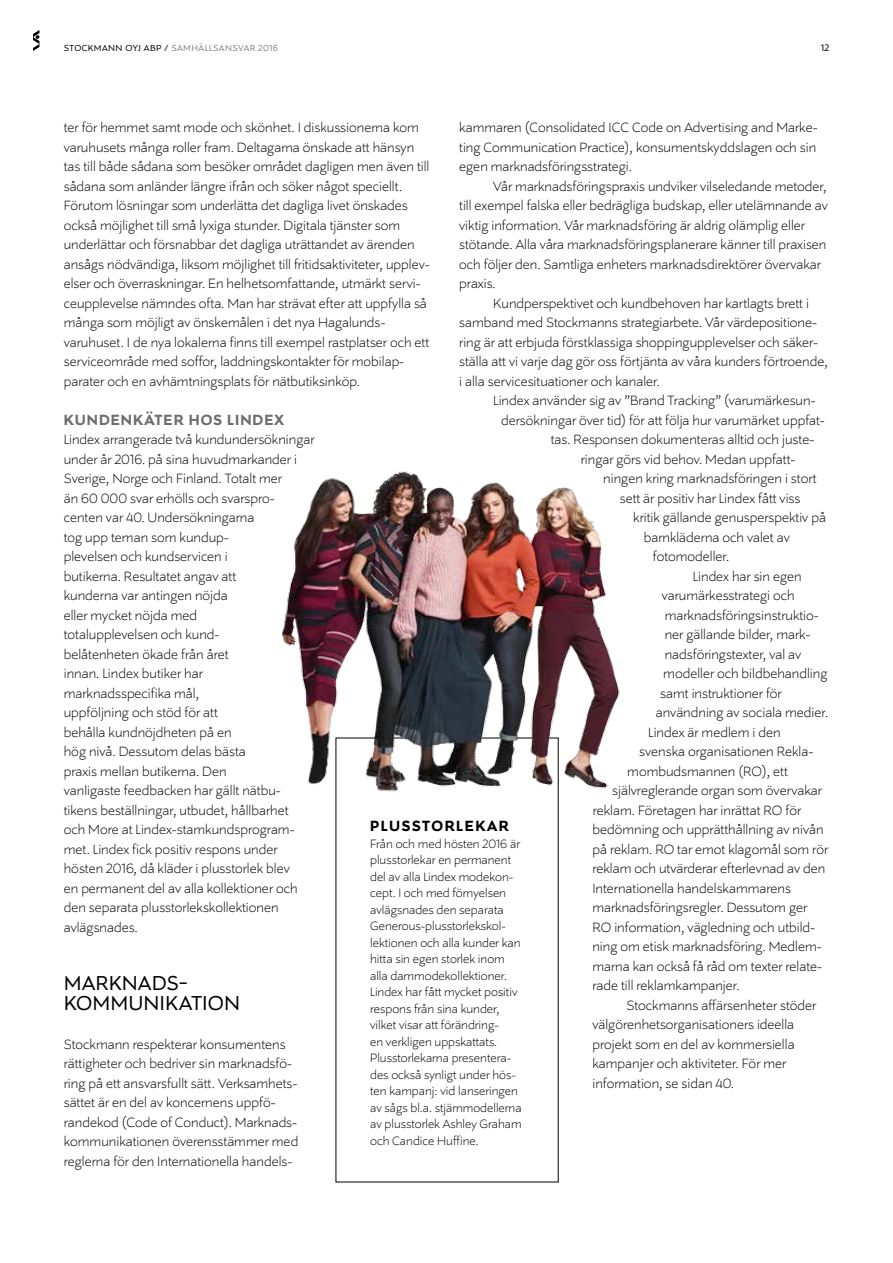
<style>
.page{position:relative;width:893px;height:1263px;background:#fff}
.page>*{position:absolute;margin:0;border:0;box-sizing:border-box;transform-origin:0 0}
.t1{font:22.5px/19.5px "Stockmann Sans";letter-spacing:.005em;color:#000}
.t2{font:700 16.5px "Stockmann Sans";letter-spacing:.06em;color:#6e6e6e}
.t3{font:700 16.5px "Stockmann Sans";letter-spacing:.09em;color:#000}
.t4{font:300 15px/19.5px "Stockmann Sans";color:#000}
.t5{font:300 13.5px/16.5px "Stockmann Sans";color:#000}
.t6{font:10.5px "Stockmann Sans";color:#000}
.t7{font:9.75px "Stockmann Sans";letter-spacing:.04em;color:#828282}
.s1{color:#000}
.s2{font-weight:700;color:#6e6e6e}
</style>
<div class="page">
<svg style="left:33px;top:30px;width:6px;height:21px"></svg>
<img style="left:282px;top:471px;width:338px;height:324px">
<p class="t7" style="left:64px;top:42px;width:216px"><span class="s1">STOCKMANN OYJ ABP</span> <span class="s2">/</span> SAMHÄLLSANSVAR 2016</p>
<p class="t6" style="left:821px;top:42px;width:9px">12</p>
<p class="t4" style="left:459px;top:118px;width:360px;text-align:justify">kammaren (Consolidated ICC Code on Advertising and Marke&shy;ting Communication Practice), konsumentskyddslagen och sin egen marknadsföringsstrategi.</p>
<p class="t4" style="left:459px;top:176px;width:370px;text-indent:34px">Vår marknadsföringspraxis undviker vilseledande metoder, till exempel falska eller bedrägliga budskap, eller utelämnande av viktig information. Vår marknadsföring är aldrig olämplig eller stötande. Alla våra marknadsföringsplanerare känner till praxisen och följer den. Samtliga enheters marknadsdirektörer övervakar praxis.</p>
<p class="t4" style="left:459px;top:293px;width:370px;text-indent:34px">Kundperspektivet och kundbehoven har kartlagts brett i samband med Stockmanns strategiarbete. Vår värdepositione&shy;ring är att erbjuda förstklassiga shoppingupplevelser och säker&shy;ställa att vi varje dag gör oss förtjänta av våra kunders förtroende, i alla servicesituationer och kanaler.</p>
<p class="t4" style="left:493px;top:391px;width:324px">Lindex använder sig av ”Brand Tracking” (varumärkesun-</p>
<p class="t4" style="left:501px;top:410px;width:325px">dersökningar över tid) för att följa hur varumärket uppfat-</p>
<p class="t4" style="left:551px;top:430px;width:265px">tas. Responsen dokumenteras alltid och juste-</p>
<p class="t4" style="left:581px;top:449px;width:216px">ringar görs vid behov. Medan uppfatt-</p>
<p class="t4" style="left:603px;top:469px;width:215px">ningen kring marknadsföringen i stort</p>
<p class="t4" style="left:620px;top:488px;width:182px">sett är positiv har Lindex fått viss</p>
<p class="t4" style="left:633px;top:508px;width:194px">kritik gällande genusperspektiv på</p>
<p class="t4" style="left:644px;top:527px;width:147px">barnkläderna och valet av</p>
<p class="t4" style="left:653px;top:547px;width:78px">fotomodeller.</p>
<p class="t4" style="left:693px;top:566px;width:110px">Lindex har sin egen</p>
<p class="t4" style="left:662px;top:586px;width:134px">varumärkesstrategi och</p>
<p class="t4" style="left:665px;top:605px;width:156px">marknadsföringsinstruktio-</p>
<p class="t4" style="left:665px;top:625px;width:147px">ner gällande bilder, mark-</p>
<p class="t4" style="left:665px;top:644px;width:138px">nadsföringstexter, val av</p>
<p class="t4" style="left:663px;top:664px;width:166px">modeller och bildbehandling</p>
<p class="t4" style="left:660px;top:683px;width:123px">samt instruktioner för</p>
<p class="t4" style="left:656px;top:703px;width:174px">användning av sociala medier.</p>
<p class="t4" style="left:648px;top:722px;width:134px">Lindex är medlem i den</p>
<p class="t4" style="left:639px;top:742px;width:176px">svenska organisationen Rekla-</p>
<p class="t4" style="left:627px;top:761px;width:162px">mombudsmannen (RO), ett</p>
<p class="t4" style="left:612px;top:781px;width:211px">självreglerande organ som övervakar</p>
<p class="t4" style="left:593px;top:800px;width:210px">reklam. Företagen har inrättat RO för</p>
<p class="t4" style="left:592px;top:820px;width:233px">bedömning och upprätthållning av nivån</p>
<p class="t4" style="left:592px;top:839px;width:237px">på reklam. RO tar emot klagomål som rör</p>
<p class="t4" style="left:592px;top:859px;width:234px">reklam och utvärderar efterlevnad av den</p>
<p class="t4" style="left:592px;top:878px;width:200px">Internationella handelskammarens</p>
<p class="t4" style="left:592px;top:898px;width:216px">marknadsföringsregler. Dessutom ger</p>
<p class="t4" style="left:592px;top:917px;width:224px">RO information, vägledning och utbild-</p>
<p class="t4" style="left:592px;top:937px;width:231px">ning om etisk marknadsföring. Medlem-</p>
<p class="t4" style="left:592px;top:956px;width:231px">marna kan också få råd om texter relate-</p>
<p class="t4" style="left:592px;top:976px;width:149px">rade till reklamkampanjer.</p>
<p class="t4" style="left:626px;top:995px;width:191px">Stockmanns affärsenheter stöder</p>
<p class="t4" style="left:592px;top:1015px;width:203px">välgörenhetsorganisationers ideella</p>
<p class="t4" style="left:592px;top:1034px;width:204px">projekt som en del av kommersiella</p>
<p class="t4" style="left:592px;top:1054px;width:195px">kampanjer och aktiviteter. För mer</p>
<p class="t4" style="left:592px;top:1073px;width:143px">information, se sidan 40.</p>
<p class="t4" style="left:64px;top:118px;width:367px">ter för hemmet samt mode och skönhet. I diskussionerna kom varuhusets många roller fram. Deltagarna önskade att hänsyn tas till både sådana som besöker området dagligen men även till sådana som anländer längre ifrån och söker något speciellt.<br>Förutom lösningar som underlätta det dagliga livet önskades också möjlighet till små lyxiga stunder. Digitala tjänster som underlättar och försnabbar det dagliga uträttandet av ärenden ansågs nödvändiga, liksom möjlighet till fritidsaktiviteter, upplev&shy;elser och överraskningar. En helhetsomfattande, utmärkt servi&shy;ceupplevelse nämndes ofta. Man har strävat efter att uppfylla så många som möjligt av önskemålen i det nya Hagalunds&shy;varuhuset. I de nya lokalerna finns till exempel rastplatser och ett serviceområde med soffor, laddningskontakter för mobilap&shy;parater och en avhämtningsplats för nätbutiksinköp.</p>
<p class="t2" style="left:64px;top:410px;width:222px">KUNDENKÄTER HOS LINDEX</p>
<p class="t4" style="left:64px;top:430px;width:252px">Lindex arrangerade två kundundersökningar under år 2016. på sina huvudmarkander i<br>Sverige, Norge och Finland. Totalt mer<br>än 60 000 svar erhölls och svarspro&shy;centen var 40. Undersökningarna<br>tog upp teman som kundup-<br>plevelsen och kundservicen i<br>butikerna. Resultatet angav att<br>kunderna var antingen nöjda<br>eller mycket nöjda med<br>totalupplevelsen och kund-<br>belåtenheten ökade från året<br>innan. Lindex butiker har<br>marknadsspecifika mål,<br>uppföljning och stöd för att<br>behålla kundnöjdheten på en<br>hög nivå. Dessutom delas bästa<br>praxis mellan butikerna. Den<br>vanligaste feedbacken har gällt nätbu&shy;tikens beställningar, utbudet, hållbarhet<br>och More at Lindex-stamkundsprogram&shy;met. Lindex fick positiv respons under hösten 2016, då kläder i plusstorlek blev<br>en permanent del av alla kollektioner och den separata plusstorlekskollektionen avlägsnades.</p>
<p class="t3" style="left:370px;top:816px;width:140px">PLUSSTORLEKAR</p>
<p class="t5" style="left:370px;top:835px;width:153px">Från och med hösten 2016 är plusstorlekar en permanent del av alla Lindex modekon&shy;cept. I och med förnyelsen avlägsnades den separata<br>Generous-plusstorlekskol&shy;lektionen och alla kunder kan hitta sin egen storlek inom alla dammodekollektioner.<br>Lindex har fått mycket positiv respons från sina kunder, vilket visar att förändring-<br>en verkligen uppskattats.<br>Plusstorlekarna presentera&shy;des också synligt under hös&shy;ten kampanj: vid lanseringen av sågs bl.a. stjärnmodellerna av plusstorlek Ashley Graham och Candice Huffine.</p>
<h1 class="t1" style="left:64px;top:974px;width:178px">MARKNADS-<br>KOMMUNIKATION</h1>
<p class="t4" style="left:64px;top:1034px;width:236px">Stockmann respekterar konsumentens rättigheter och bedriver sin marknadsfö&shy;ring på ett ansvarsfullt sätt. Verksamhets&shy;sättet är en del av koncernens uppfö&shy;randekod (Code of Conduct). Marknads&shy;kommunikationen överensstämmer med reglerna för den Internationella handels-</p>
</div>
